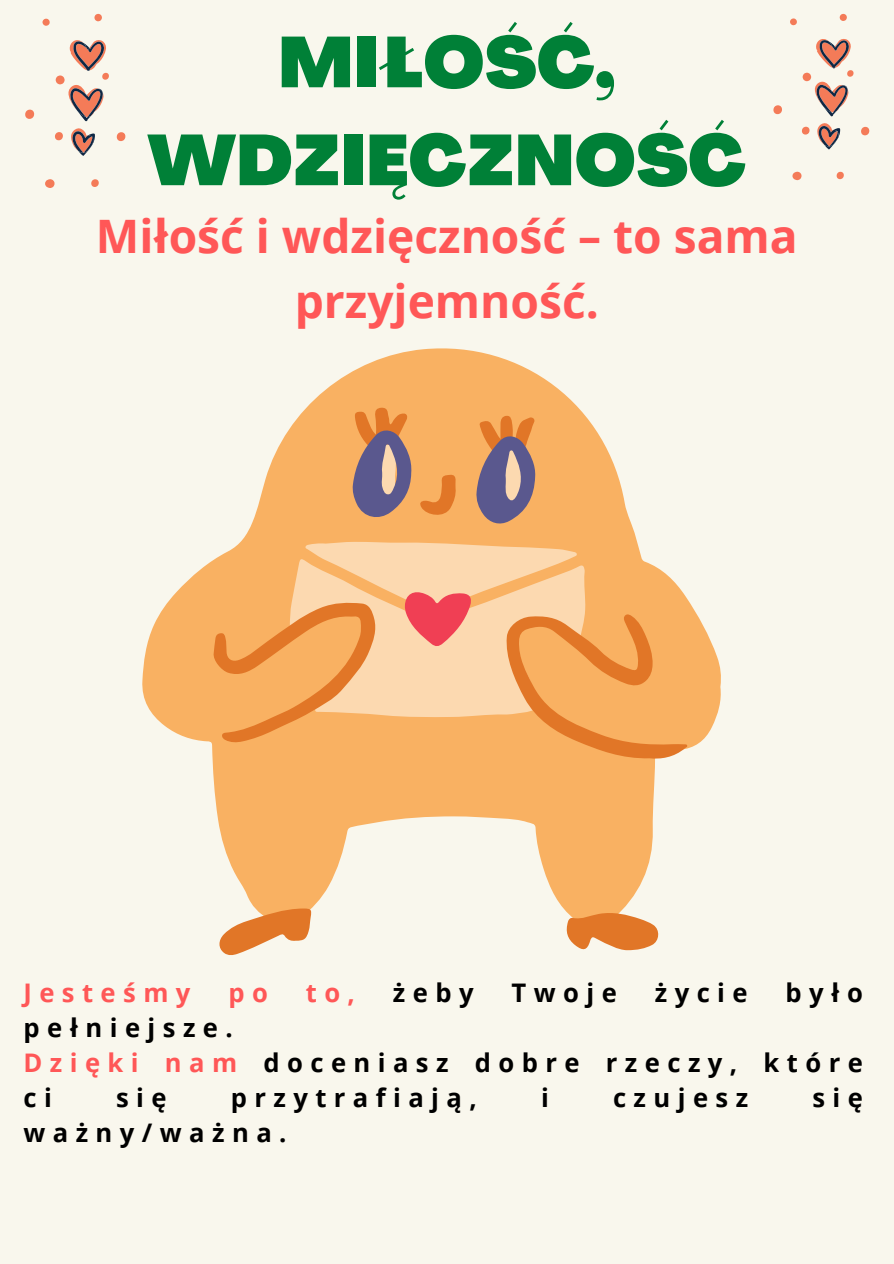
<style>
.page{position:relative;width:894px;height:1264px;background:#fff}
.page>*{position:absolute;margin:0;border:0;box-sizing:border-box;transform-origin:0 0}
.t1{font:900 70.35px/97.8px "Agrandir";color:#008037;text-align:center}
.t2{font:700 46.05px/64.2px "Open Sans";color:#ff5757;text-align:center}
.t3{font:700 25.65px/35.1px "Open Sans";letter-spacing:.29em;color:#000}
.t4{font:700 25.65px "Open Sans";letter-spacing:.29em;color:#ff5757}
.s1{color:#ff5757}
</style>
<div class="page">
<div style="left:0;top:0;width:893px;height:1263px;background:#f9f7ed"></div>
<svg style="left:792px;top:172px;width:9px;height:8px"></svg>
<svg style="left:839px;top:14px;width:7px;height:7px"></svg>
<svg style="left:773px;top:105px;width:9px;height:9px"></svg>
<svg style="left:802px;top:39px;width:68px;height:111px"></svg>
<svg style="left:790px;top:18px;width:6px;height:7px"></svg>
<svg style="left:836px;top:172px;width:8px;height:7px"></svg>
<svg style="left:45px;top:179px;width:10px;height:9px"></svg>
<svg style="left:94px;top:14px;width:8px;height:7px"></svg>
<svg style="left:25px;top:110px;width:10px;height:9px"></svg>
<svg style="left:55px;top:40px;width:71px;height:116px"></svg>
<svg style="left:42px;top:19px;width:8px;height:7px"></svg>
<svg style="left:91px;top:179px;width:8px;height:8px"></svg>
<svg style="left:142px;top:348px;width:578px;height:418px"></svg>
<svg style="left:213px;top:407px;width:474px;height:548px;fill:#f9b162"></svg>
<svg style="left:352px;top:427px;width:183px;height:99px;background:#be8e71"></svg>
<p class="t1" style="left:147px;top:21px;width:600px">MIŁOŚĆ,<br>WDZIĘCZNOŚĆ</p>
<p class="t2" style="left:96px;top:203px;width:703px">Miłość i wdzięczność – to sama przyjemność.</p>
<p class="t4" style="left:23px;top:974px;width:168px">Jesteśmy</p>
<p class="t4" style="left:228px;top:974px;width:41px">p o</p>
<p class="t4" style="left:306px;top:974px;width:51px">to,</p>
<p class="t3" style="left:393px;top:974px;width:82px">żeby</p>
<p class="t3" style="left:511px;top:974px;width:107px">Twoje</p>
<p class="t3" style="left:654px;top:974px;width:94px">życie</p>
<p class="t3" style="left:785px;top:974px;width:79px">było</p>
<p class="t3" style="left:23px;top:1009px;width:211px">pełniejsze.</p>
<p class="t3" style="left:23px;top:1044px;width:840px"><span class="s1">Dzięki nam</span> doceniasz dobre rzeczy, które c i</p>
<p class="t3" style="left:116px;top:1079px;width:52px">się</p>
<p class="t3" style="left:231px;top:1079px;width:247px">przytrafiają,</p>
<p class="t3" style="left:541px;top:1079px;width:9px">i</p>
<p class="t3" style="left:612px;top:1079px;width:137px">czujesz</p>
<p class="t3" style="left:812px;top:1079px;width:52px">się</p>
<p class="t3" style="left:23px;top:1114px;width:264px">ważny/ważna.</p>
</div>
